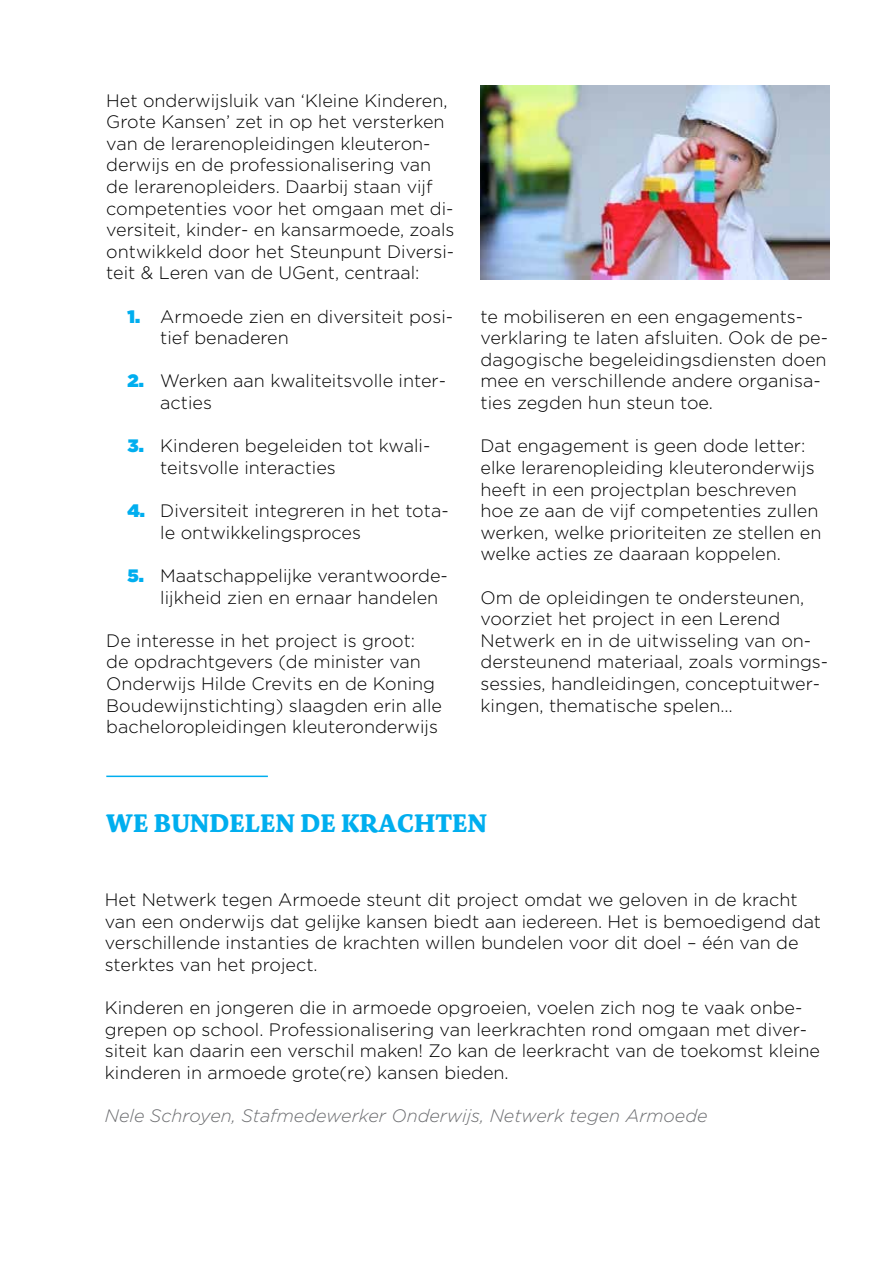
<style>
.page{position:relative;width:893px;height:1263px;background:#fff}
.page>*{position:absolute;margin:0;border:0;box-sizing:border-box;transform-origin:0 0}
.t1{font:700 27px "Dolly Pro";color:#00aeef}
.t2{font:300 18px/21.6px "Gotham";color:#000}
.t3{font:italic 300 18px "Gotham";color:#6d6e71}
.s1{font-weight:900;color:#00aeef}
</style>
<div class="page">
<img style="left:480px;top:85px;width:349px;height:194px">
<hr style="left:106px;top:775px;width:162px;height:2px;background:#00aeef">
<p class="t2" style="left:106px;top:89px;width:350px">Het onderwijsluik van ‘Kleine Kinderen, Grote Kansen’ zet in op het versterken van de lerarenopleidingen kleuteron&shy;derwijs en de professionalisering van de lerarenopleiders. Daarbij staan vijf competenties voor het omgaan met di&shy;versiteit, kinder- en kansarmoede, zoals ontwikkeld door het Steunpunt Diversi&shy;teit &amp; Leren van de UGent, centraal:</p>
<p class="t2" style="left:160px;top:305px;width:294px;text-indent:-33px"><span class="s1">1.</span> Armoede zien en diversiteit posi&shy;tief benaderen</p>
<p class="t2" style="left:160px;top:370px;width:287px;text-indent:-33px"><span class="s1">2.</span> Werken aan kwaliteitsvolle inter&shy;acties</p>
<p class="t2" style="left:160px;top:435px;width:272px;text-indent:-33px"><span class="s1">3.</span> Kinderen begeleiden tot kwali&shy;teitsvolle interacties</p>
<p class="t2" style="left:160px;top:499px;width:290px;text-indent:-33px"><span class="s1">4.</span> Diversiteit integreren in het tota&shy;le ontwikkelingsproces</p>
<p class="t2" style="left:160px;top:564px;width:289px;text-indent:-33px"><span class="s1">5.</span> Maatschappelijke verantwoorde&shy;lijkheid zien en ernaar handelen</p>
<p class="t2" style="left:106px;top:629px;width:337px">De interesse in het project is groot: de opdrachtgevers (de minister van Onderwijs Hilde Crevits en de Koning Boudewijnstichting) slaagden erin alle bacheloropleidingen kleuteronderwijs</p>
<p class="t2" style="left:480px;top:305px;width:349px">te mobiliseren en een engagements&shy;verklaring te laten afsluiten. Ook de pe&shy;dagogische begeleidingsdiensten doen mee en verschillende andere organisa&shy;ties zegden hun steun toe.</p>
<p class="t2" style="left:480px;top:435px;width:342px">Dat engagement is geen dode letter: elke lerarenopleiding kleuteronderwijs heeft in een projectplan beschreven hoe ze aan de vijf competenties zullen werken, welke prioriteiten ze stellen en welke acties ze daaraan koppelen.</p>
<p class="t2" style="left:480px;top:586px;width:349px">Om de opleidingen te ondersteunen, voorziet het project in een Lerend Netwerk en in de uitwisseling van on&shy;dersteunend materiaal, zoals vormings&shy;sessies, handleidingen, conceptuitwer&shy;kingen, thematische spelen…</p>
<h1 class="t1" style="left:106px;top:805px;width:382px">WE BUNDELEN DE KRACHTEN</h1>
<p class="t2" style="left:105px;top:888px;width:718px">Het Netwerk tegen Armoede steunt dit project omdat we geloven in de kracht van een onderwijs dat gelijke kansen biedt aan iedereen. Het is bemoedigend dat verschillende instanties de krachten willen bundelen voor dit doel – één van de sterktes van het project.</p>
<p class="t2" style="left:105px;top:996px;width:716px">Kinderen en jongeren die in armoede opgroeien, voelen zich nog te vaak onbe&shy;grepen op school. Professionalisering van leerkrachten rond omgaan met diver&shy;siteit kan daarin een verschil maken! Zo kan de leerkracht van de toekomst kleine kinderen in armoede grote(re) kansen bieden.</p>
<p class="t3" style="left:105px;top:1104px;width:604px">Nele Schroyen, Stafmedewerker Onderwijs, Netwerk tegen Armoede</p>
</div>
